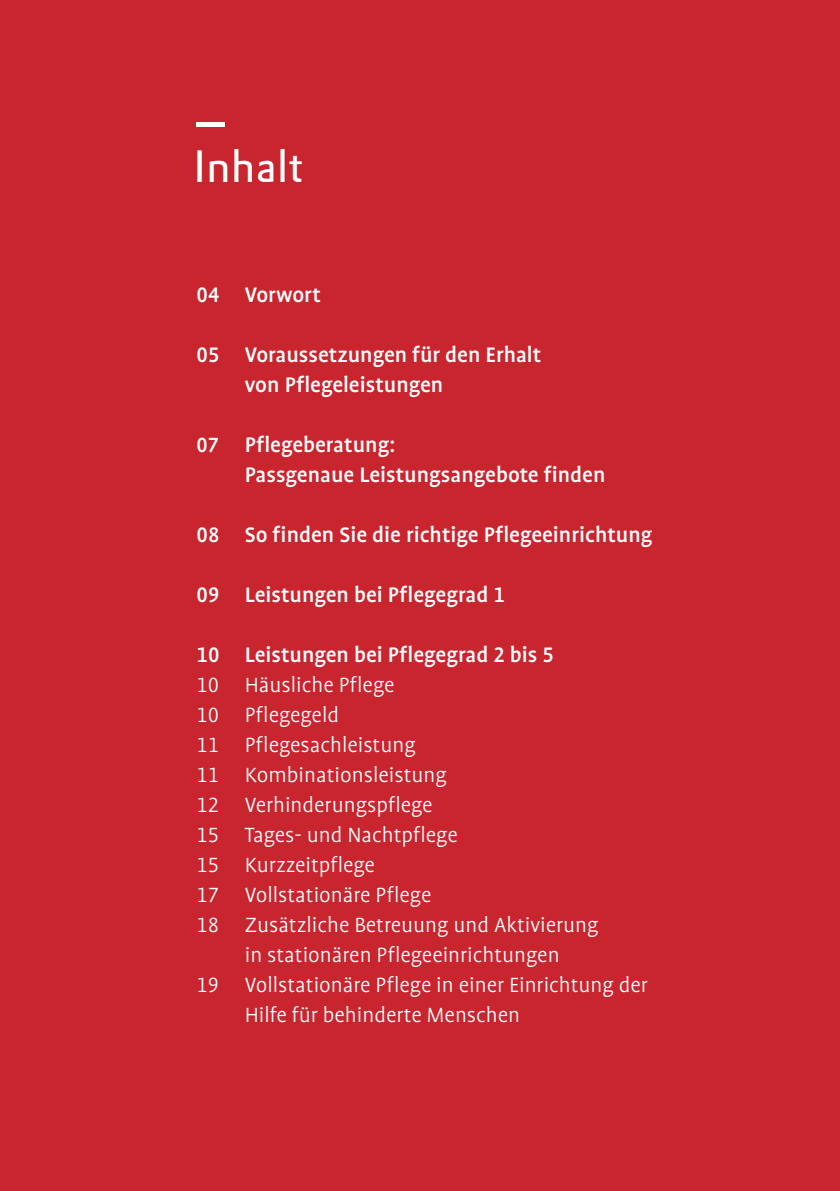
<style>
.page{position:relative;width:840px;height:1191px;background:#fff}
.page>*{position:absolute;margin:0;border:0;box-sizing:border-box;transform-origin:0 0}
.t1{font:44px "DTL Prokyon T";color:#fff}
.t2{font:500 24px/30px "Profile";color:#fff}
.t3{font:300 23.6px "Profile";color:#fff}
.s1{font-family:"Profile NO"}
.s2{font-family:"Profile NO";font-size:23.6px}
</style>
<div class="page">
<div style="left:0;top:0;width:839px;height:1191px;background:#c9252f"></div>
<hr style="left:196px;top:122px;width:29px;height:4px;background:#fff">
<h1 class="t1" style="left:193px;top:137px;width:111px">Inhalt</h1>
<p class="t2" style="left:196px;top:280px;width:126px"><span class="s1">04</span> Vorwort</p>
<p class="t2" style="left:244px;top:340px;width:298px;text-indent:-48px"><span class="s1">05</span> Voraussetzungen für den Erhalt von Pflegeleistungen</p>
<p class="t2" style="left:244px;top:430px;width:362px;text-indent:-48px"><span class="s2">07</span> Pflegeberatung:<br>Passgenaue Leistungsangebote finden</p>
<p class="t2" style="left:196px;top:520px;width:457px"><span class="s1">08</span> So finden Sie die richtige Pflegeeinrichtung</p>
<p class="t2" style="left:196px;top:580px;width:310px"><span class="s1">09</span> Leistungen bei Pflegegrad <span class="s1">1</span></p>
<p class="t2" style="left:196px;top:640px;width:359px"><span class="s1">10</span> Leistungen bei Pflegegrad <span class="s1">2</span> bis <span class="s1">5</span></p>
<p class="t3" style="left:196px;top:673px;width:199px"><span class="s1">10</span> Häusliche Pflege</p>
<p class="t3" style="left:196px;top:703px;width:144px"><span class="s1">10</span> Pflegegeld</p>
<p class="t3" style="left:196px;top:733px;width:221px"><span class="s1">11</span> Pflegesachleistung</p>
<p class="t3" style="left:196px;top:763px;width:252px"><span class="s1">11</span> Kombinationsleistung</p>
<p class="t3" style="left:196px;top:793px;width:237px"><span class="s1">12</span> Verhinderungspflege</p>
<p class="t3" style="left:196px;top:823px;width:262px"><span class="s1">15</span> Tages- und Nachtpflege</p>
<p class="t3" style="left:196px;top:853px;width:180px"><span class="s1">15</span> Kurzzeitpflege</p>
<p class="t3" style="left:196px;top:883px;width:236px"><span class="s1">17</span> Vollstationäre Pflege</p>
<p class="t3" style="left:196px;top:913px;width:403px"><span class="s1">18</span> Zusätzliche Betreuung und Aktivierung</p>
<p class="t3" style="left:244px;top:943px;width:316px">in stationären Pflegeeinrichtungen</p>
<p class="t3" style="left:196px;top:973px;width:453px"><span class="s1">19</span> Vollstationäre Pflege in einer Einrichtung der</p>
<p class="t3" style="left:244px;top:1003px;width:277px">Hilfe für behinderte Menschen</p>
</div>
